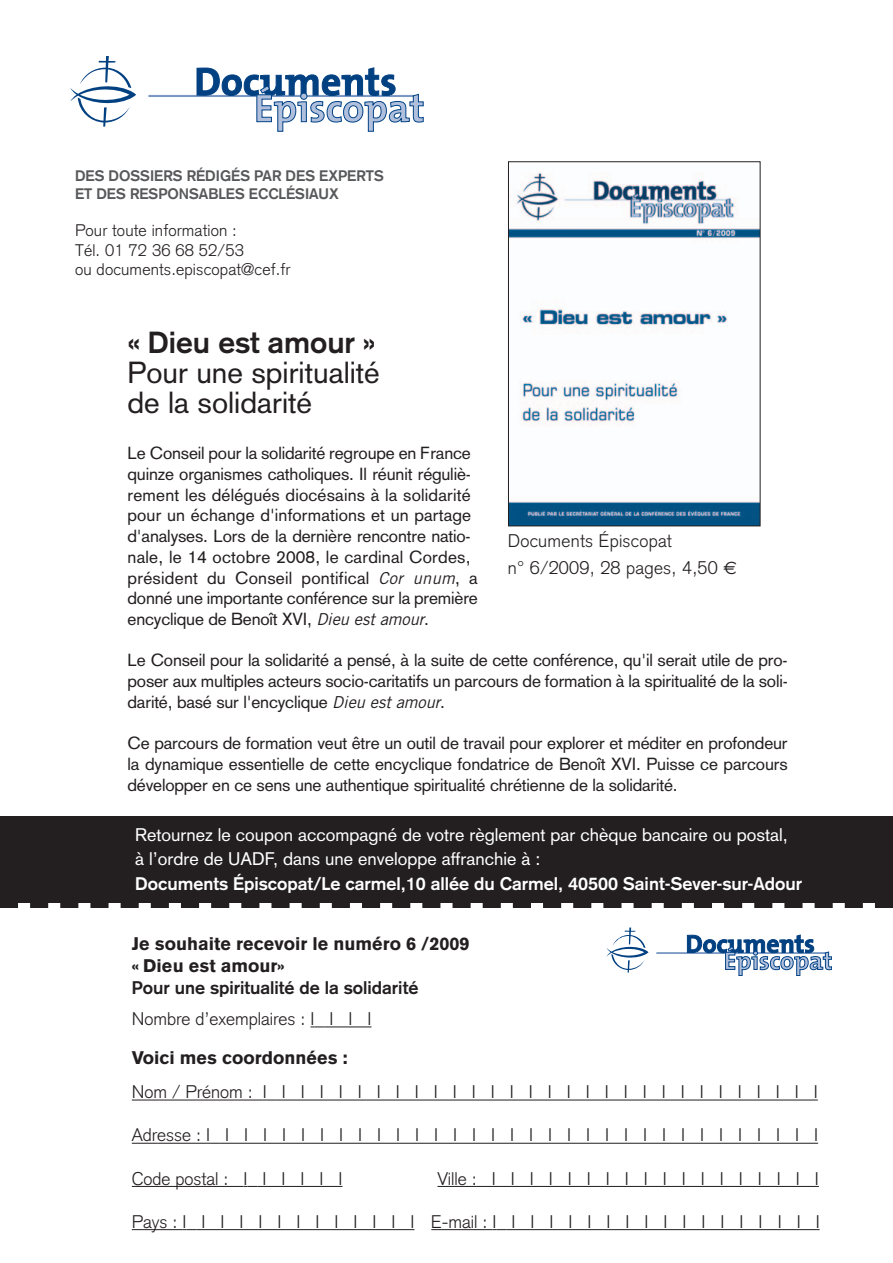
<style>
.page{position:relative;width:893px;height:1263px;background:#fff}
.page>*{position:absolute;margin:0;border:0;box-sizing:border-box;transform-origin:0 0}
.t1{font:30px/30px "Akzidenz Grotesk";color:#231f20}
.t2{font:700 30px "Akzidenz Grotesk";color:#231f20}
.t3{font:300 18px/26.7px "Akzidenz Grotesk";color:#231f20}
.t4{font:18px/24px "Akzidenz Grotesk";color:#fff}
.t5{font:700 18px "Akzidenz Grotesk";color:#fff}
.t6{font:900 18px/21.6px "Akzidenz Grotesk";color:#231f20}
.t7{font:700 18px "Akzidenz Grotesk";color:#231f20}
.t8{font:17.25px/20.7px "Akzidenz Grotesk";letter-spacing:-.01em;color:#231f20;text-align:justify}
.t9{font:300 16.5px/19.8px "Akzidenz Grotesk";letter-spacing:.01em;color:#231f20}
.t10{font:700 15px/18px "Akzidenz Grotesk";color:#57585a}
.s1{font-family:"Trade Gothic";font-style:italic;font-size:16.5px}
.s2{font-family:"Euro Sans";font-weight:400}
</style>
<div class="page">
<img style="left:510px;top:172px;width:248px;height:352px">
<div style="left:508px;top:162px;width:252px;height:364px;border:1px solid #231f20"></div>
<hr style="left:148px;top:96px;width:266px;height:1px;background:#7393c1">
<hr style="left:148px;top:95px;width:266px;height:1px;background:#7393c1">
<svg style="left:196px;top:67px;width:228px;height:65px"></svg>
<svg style="left:70px;top:56px;width:66px;height:71px"></svg>
<hr style="left:656px;top:953px;width:170px;height:1px;background:#7393c1">
<hr style="left:656px;top:952px;width:170px;height:1px;background:#7393c1">
<svg style="left:687px;top:934px;width:145px;height:42px"></svg>
<svg style="left:606px;top:927px;width:43px;height:45px"></svg>
<svg style="left:310px;top:1026px;width:14px;height:1px"></svg>
<hr style="left:324px;top:1026px;width:47px;height:1px;background:#231f20">
<hr style="left:132px;top:1099px;width:131px;height:1px;background:#231f20">
<svg style="left:263px;top:1099px;width:14px;height:1px"></svg>
<hr style="left:277px;top:1099px;width:541px;height:1px;background:#231f20">
<svg style="left:132px;top:1143px;width:25px;height:1px"></svg>
<hr style="left:157px;top:1143px;width:49px;height:1px;background:#231f20">
<svg style="left:206px;top:1143px;width:14px;height:1px"></svg>
<hr style="left:220px;top:1143px;width:598px;height:1px;background:#231f20">
<hr style="left:132px;top:1186px;width:111px;height:1px;background:#231f20">
<svg style="left:243px;top:1186px;width:14px;height:1px"></svg>
<hr style="left:257px;top:1186px;width:85px;height:1px;background:#231f20">
<svg style="left:437px;top:1186px;width:40px;height:1px"></svg>
<hr style="left:477px;top:1186px;width:342px;height:1px;background:#231f20">
<hr style="left:132px;top:1229px;width:50px;height:1px;background:#231f20">
<svg style="left:182px;top:1229px;width:14px;height:1px"></svg>
<hr style="left:196px;top:1229px;width:218px;height:1px;background:#231f20">
<hr style="left:431px;top:1229px;width:62px;height:1px;background:#231f20">
<svg style="left:493px;top:1229px;width:14px;height:1px"></svg>
<hr style="left:507px;top:1229px;width:313px;height:1px;background:#231f20">
<div style="left:0;top:816px;width:893px;height:87px;background:#231f20"></div>
<svg style="left:30px;top:903px;width:833px;height:5px"></svg>
<div style="left:0;top:902px;width:18px;height:6px;background:#231f20"></div>
<div style="left:875px;top:902px;width:18px;height:6px;background:#231f20"></div>
<p class="t10" style="left:75px;top:168px;width:310px">DES DOSSIERS RÉDIGÉS PAR DES EXPERTS<br>ET DES RESPONSABLES ECCLÉSIAUX</p>
<p class="t9" style="left:75px;top:222px;width:217px">Pour toute information :<br>Tél. 01 72 36 68 52/53<br>ou documents.episcopat@cef.fr</p>
<h1 class="t2" style="left:128px;top:332px;width:249px">« Dieu est amour »</h1>
<h1 class="t1" style="left:128px;top:361px;width:254px">Pour une spiritualité de la solidarité</h1>
<p class="t8" style="left:128px;top:445px;width:352px;text-align:left">Le Conseil pour la solidarité regroupe en France quinze organismes catholiques. Il réunit réguliè&shy;rement les délégués diocésains à la solidarité pour un échange d'informations et un partage d'analyses. Lors de la dernière rencontre natio&shy;nale, le 14 octobre 2008, le cardinal Cordes, président du Conseil pontifical <span class="s1">Cor unum</span>, a donné une importante conférence sur la première encyclique de Benoît XVI, <span class="s1">Dieu est amour</span>.</p>
<p class="t8" style="left:128px;top:652px;width:662px">Le Conseil pour la solidarité a pensé, à la suite de cette conférence, qu'il serait utile de pro&shy;poser aux multiples acteurs socio-caritatifs un parcours de formation à la spiritualité de la soli&shy;darité, basé sur l'encyclique <span class="s1">Dieu est amour</span>.</p>
<p class="t8" style="left:128px;top:735px;width:662px">Ce parcours de formation veut être un outil de travail pour explorer et méditer en profondeur la dynamique essentielle de cette encyclique fondatrice de Benoît XVI. Puisse ce parcours développer en ce sens une authentique spiritualité chrétienne de la solidarité.</p>
<p class="t3" style="left:508px;top:529px;width:231px">Documents Épiscopat<br>n° 6/2009, 28 pages, 4,50 <span class="s2">€</span></p>
<p class="t4" style="left:135px;top:824px;width:654px">Retournez le coupon accompagné de votre règlement par chèque bancaire ou postal, à l’ordre de UADF, dans une enveloppe affranchie à :</p>
<p class="t5" style="left:135px;top:877px;width:669px">Documents Épiscopat/Le carmel,10 allée du Carmel, 40500 Saint-Sever-sur-Adour</p>
<p class="t6" style="left:132px;top:935px;width:339px">Je souhaite recevoir le numéro 6 /2009 « Dieu est amour»</p>
<p class="t7" style="left:132px;top:981px;width:288px">Pour une spiritualité de la solidarité</p>
<p class="t3" style="left:132px;top:1007px;width:241px">Nombre d’exemplaires : I I I I</p>
<p class="t6" style="left:132px;top:1048px;width:218px">Voici mes coordonnées :</p>
<p class="t3" style="left:132px;top:1081px;width:688px">Nom / Prénom : I I I I I I I I I I I I I I I I I I I I I I I I I I I I I I</p>
<p class="t3" style="left:132px;top:1124px;width:688px">Adresse : I I I I I I I I I I I I I I I I I I I I I I I I I I I I I I I I I</p>
<p class="t3" style="left:132px;top:1167px;width:212px">Code postal : I I I I I I</p>
<p class="t3" style="left:437px;top:1167px;width:383px">Ville : I I I I I I I I I I I I I I I I I I</p>
<p class="t3" style="left:132px;top:1210px;width:689px">Pays : I I I I I I I I I I I I I E-mail : I I I I I I I I I I I I I I I I I I</p>
</div>
